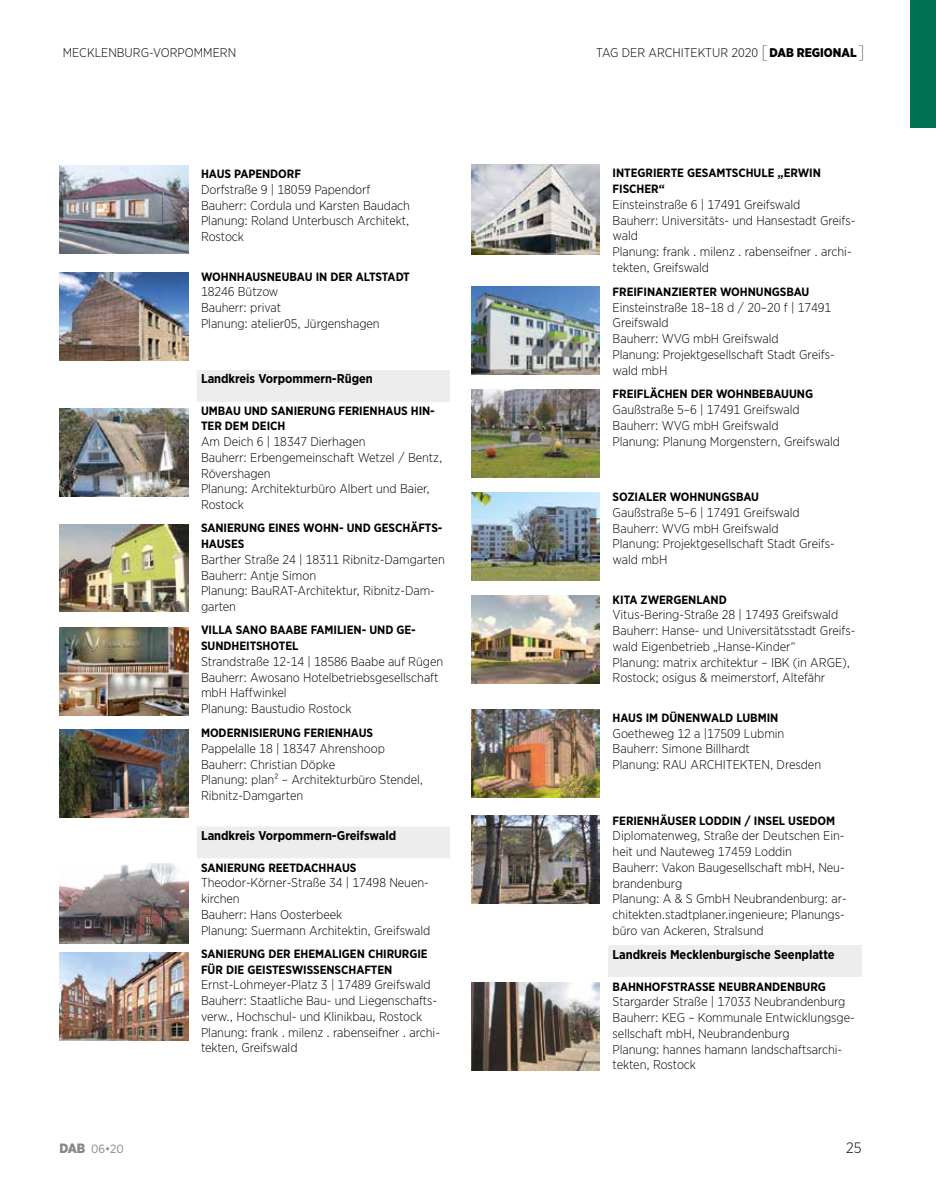
<style>
.page{position:relative;width:936px;height:1191px;background:#fff}
.page>*{position:absolute;margin:0;border:0;box-sizing:border-box;transform-origin:0 0}
.t1{font:300 15px "Gotham Narrow";color:#000}
.t2{font:300 12.75px/15.8px "Gotham Narrow";letter-spacing:-.005em;color:#000}
.t3{font:700 12.75px "Gotham Narrow";letter-spacing:-.005em;color:#000}
.t4{font:300 12.6px "Gotham Narrow";color:#000}
.t5{font:700 12px/15.8px "Gotham Narrow";letter-spacing:-.005em;color:#000}
.t6{font:12px "Gotham Narrow";color:#878787}
.s1{font-weight:100;font-size:18px}
.s2{font-weight:900}
.s3{font-weight:900;font-size:13.5px}
</style>
<div class="page">
<svg style="left:197px;top:370px;width:253px;height:488px"></svg>
<img style="left:60px;top:272px;width:128px;height:88px">
<img style="left:60px;top:165px;width:128px;height:88px">
<img style="left:60px;top:409px;width:128px;height:87px">
<img style="left:60px;top:524px;width:128px;height:88px">
<img style="left:60px;top:628px;width:128px;height:87px">
<img style="left:60px;top:729px;width:128px;height:88px">
<div style="left:608px;top:945px;width:253px;height:32px;background:#ededed"></div>
<img style="left:60px;top:863px;width:128px;height:80px">
<img style="left:60px;top:953px;width:128px;height:87px">
<img style="left:471px;top:492px;width:129px;height:88px">
<img style="left:471px;top:389px;width:129px;height:88px">
<img style="left:471px;top:286px;width:129px;height:88px">
<img style="left:471px;top:165px;width:129px;height:89px">
<img style="left:471px;top:596px;width:129px;height:87px">
<img style="left:471px;top:709px;width:129px;height:88px">
<img style="left:471px;top:816px;width:129px;height:87px">
<img style="left:471px;top:982px;width:129px;height:88px">
<div style="left:910px;top:0;width:25px;height:128px;background:#007254"></div>
<p class="t4" style="left:63px;top:45px;width:175px">MECKLENBURG-VORPOMMERN</p>
<p class="t4" style="left:596px;top:45px;width:270px">TAG DER ARCHITEKTUR 2020 <span class="s1">[</span><span class="s2">DAB REGIONAL</span><span class="s1">]</span></p>
<p class="t5" style="left:201px;top:166px;width:101px">HAUS PAPENDORF</p>
<p class="t2" style="left:201px;top:181px;width:210px">Dorfstraße 9 | 18059 Papendorf<br>Bauherr: Cordula und Karsten Baudach<br>Planung: Roland Unterbusch Architekt,<br>Rostock</p>
<p class="t5" style="left:201px;top:268px;width:210px">WOHNHAUSNEUBAU IN DER ALTSTADT</p>
<p class="t2" style="left:201px;top:284px;width:180px">18246 Bützow<br>Bauherr: privat<br>Planung: atelier05, Jürgenshagen</p>
<p class="t3" style="left:201px;top:370px;width:173px">Landkreis Vorpommern-Rügen</p>
<p class="t5" style="left:201px;top:402px;width:235px">UMBAU UND SANIERUNG FERIENHAUS HIN-<br>TER DEM DEICH</p>
<p class="t2" style="left:201px;top:433px;width:243px">Am Deich 6 | 18347 Dierhagen<br>Bauherr: Erbengemeinschaft Wetzel / Bentz,<br>Rövershagen<br>Planung: Architekturbüro Albert und Baier,<br>Rostock</p>
<p class="t5" style="left:201px;top:520px;width:243px">SANIERUNG EINES WOHN- UND GESCHÄFTS-<br>HAUSES</p>
<p class="t2" style="left:201px;top:551px;width:245px">Barther Straße 24 | 18311 Ribnitz-Damgarten<br>Bauherr: Antje Simon<br>Planung: BauRAT-Architektur, Ribnitz-Dam&shy;garten</p>
<p class="t5" style="left:201px;top:622px;width:216px">VILLA SANO BAABE FAMILIEN- UND GE-<br>SUNDHEITSHOTEL</p>
<p class="t2" style="left:201px;top:653px;width:244px">Strandstraße 12-14 | 18586 Baabe auf Rügen Bauherr: Awosano Hotelbetriebsgesellschaft mbH Haffwinkel<br>Planung: Baustudio Rostock</p>
<p class="t5" style="left:201px;top:725px;width:174px">MODERNISIERUNG FERIENHAUS</p>
<p class="t2" style="left:201px;top:740px;width:224px">Pappelalle 18 | 18347 Ahrenshoop<br>Bauherr: Christian Döpke<br>Planung: plan² – Architekturbüro Stendel,<br>Ribnitz-Damgarten</p>
<p class="t3" style="left:201px;top:827px;width:197px">Landkreis Vorpommern-Greifswald</p>
<p class="t5" style="left:201px;top:859px;width:157px">SANIERUNG REETDACHHAUS</p>
<p class="t2" style="left:201px;top:874px;width:231px">Theodor-Körner-Straße 34 | 17498 Neuen&shy;kirchen<br>Bauherr: Hans Oosterbeek<br>Planung: Suermann Architektin, Greifswald</p>
<p class="t5" style="left:201px;top:945px;width:228px">SANIERUNG DER EHEMALIGEN CHIRURGIE<br>FÜR DIE GEISTESWISSENSCHAFTEN</p>
<p class="t2" style="left:201px;top:976px;width:240px">Ernst-Lohmeyer-Platz 3 | 17489 Greifswald Bauherr: Staatliche Bau- und Liegenschafts&shy;verw., Hochschul- und Klinikbau, Rostock Planung: frank . milenz . rabenseifner . archi&shy;tekten, Greifswald</p>
<p class="t5" style="left:612px;top:165px;width:210px">INTEGRIERTE GESAMTSCHULE „ERWIN<br>FISCHER“</p>
<p class="t2" style="left:612px;top:196px;width:244px">Einsteinstraße 6 | 17491 Greifswald<br>Bauherr: Universitäts- und Hansestadt Greifs&shy;wald<br>Planung: frank . milenz . rabenseifner . archi&shy;tekten, Greifswald</p>
<p class="t5" style="left:612px;top:284px;width:198px">FREIFINANZIERTER WOHNUNGSBAU</p>
<p class="t2" style="left:612px;top:299px;width:223px">Einsteinstraße 18–18 d / 20–20 f | 17491<br>Greifswald<br>Bauherr: WVG mbH Greifswald<br>Planung: Projektgesellschaft Stadt Greifs&shy;wald mbH</p>
<p class="t5" style="left:612px;top:386px;width:202px">FREIFLÄCHEN DER WOHNBEBAUUNG</p>
<p class="t2" style="left:612px;top:401px;width:229px">Gaußstraße 5–6 | 17491 Greifswald<br>Bauherr: WVG mbH Greifswald<br>Planung: Planung Morgenstern, Greifswald</p>
<p class="t5" style="left:612px;top:489px;width:148px">SOZIALER WOHNUNGSBAU</p>
<p class="t2" style="left:612px;top:504px;width:223px">Gaußstraße 5–6 | 17491 Greifswald<br>Bauherr: WVG mbH Greifswald<br>Planung: Projektgesellschaft Stadt Greifs&shy;wald mbH</p>
<p class="t5" style="left:612px;top:591px;width:116px">KITA ZWERGENLAND</p>
<p class="t2" style="left:612px;top:606px;width:244px">Vitus-Bering-Straße 28 | 17493 Greifswald Bauherr: Hanse- und Universitätsstadt Greifs&shy;wald Eigenbetrieb „Hanse-Kinder“<br>Planung: matrix architektur – IBK (in ARGE), Rostock; osigus &amp; meimerstorf, Altefähr</p>
<p class="t5" style="left:612px;top:710px;width:167px">HAUS IM DÜNENWALD LUBMIN</p>
<p class="t2" style="left:612px;top:725px;width:210px">Goetheweg 12 a |17509 Lubmin<br>Bauherr: Simone Billhardt<br>Planung: RAU ARCHITEKTEN, Dresden</p>
<p class="t5" style="left:612px;top:812px;width:224px">FERIENHÄUSER LODDIN / INSEL USEDOM</p>
<p class="t2" style="left:612px;top:827px;width:235px">Diplomatenweg, Straße der Deutschen Ein&shy;heit und Nauteweg 17459 Loddin<br>Bauherr: Vakon Baugesellschaft mbH, Neu&shy;brandenburg<br>Planung: A &amp; S GmbH Neubrandenburg: ar&shy;chitekten.stadtplaner.ingenieure; Planungs&shy;büro van Ackeren, Stralsund</p>
<p class="t3" style="left:612px;top:946px;width:223px">Landkreis Mecklenburgische Seenplatte</p>
<p class="t5" style="left:612px;top:978px;width:215px">BAHNHOFSTRASSE NEUBRANDENBURG</p>
<p class="t2" style="left:612px;top:993px;width:244px">Stargarder Straße | 17033 Neubrandenburg Bauherr: KEG – Kommunale Entwicklungsge&shy;sellschaft mbH, Neubrandenburg<br>Planung: hannes hamann landschaftsarchi&shy;tekten, Rostock</p>
<p class="t6" style="left:60px;top:1141px;width:66px"><span class="s3">DAB</span> 06•20</p>
<p class="t1" style="left:846px;top:1138px;width:17px">25</p>
</div>
